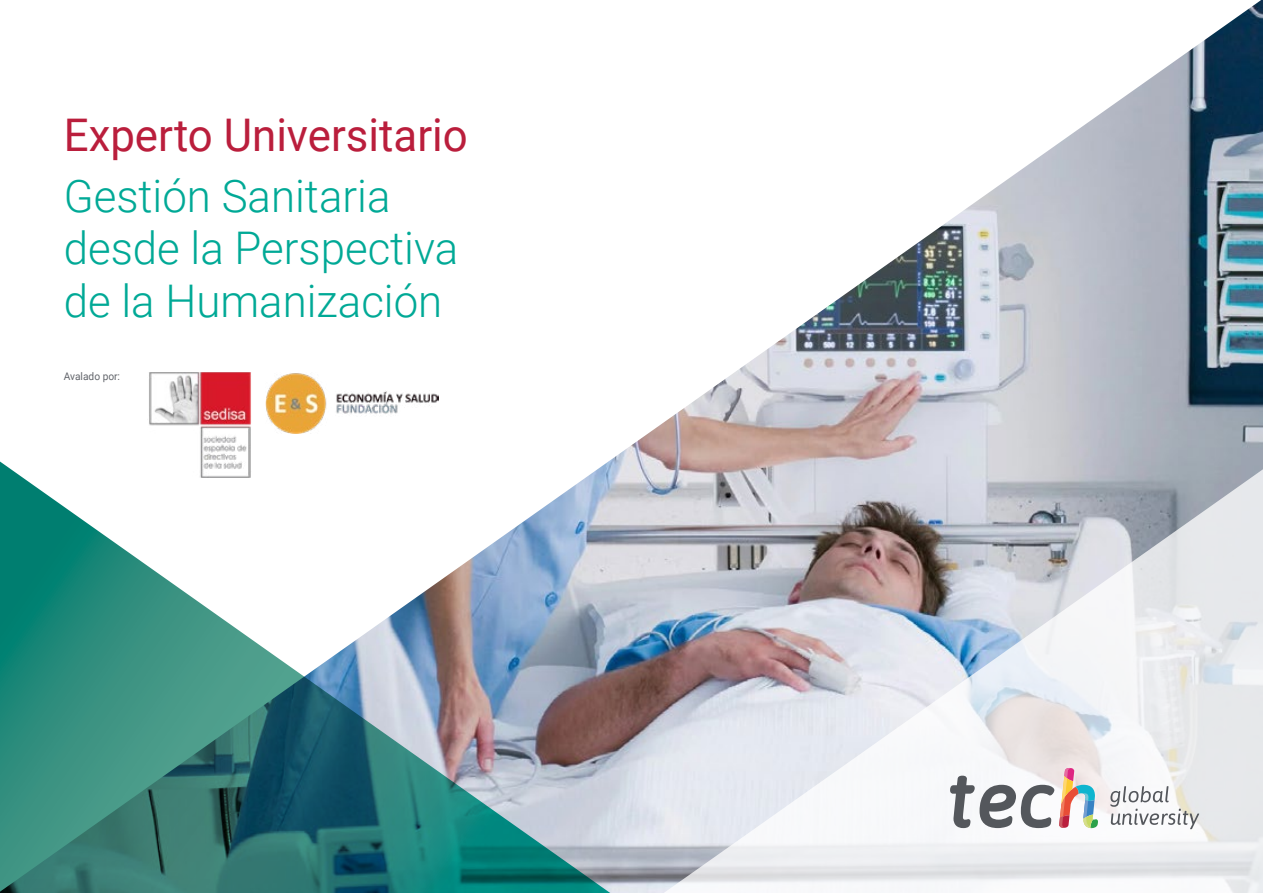
<style>
.page{position:relative;width:1263px;height:893px;background:#fff}
.page>*{position:absolute;margin:0;border:0;box-sizing:border-box;transform-origin:0 0}
.t1{font:300 45px/52.5px "Roboto";color:#00a996}
.t2{font:45px "Roboto";color:#ba1e3c}
.t3{font:10.5px "Roboto";color:#61646a}
</style>
<div class="page">
<img style="left:265px;top:0;width:998px;height:454px">
<svg style="left:0;top:446px;width:640px;height:447px"></svg>
<svg style="left:634px;top:454px;width:629px;height:439px"></svg>
<img style="left:148px;top:372px;width:103px;height:106px">
<img style="left:266px;top:372px;width:172px;height:61px">
<svg style="left:1110px;top:786px;width:89px;height:43px"></svg>
<svg style="left:950px;top:768px;width:148px;height:60px"></svg>
<p class="t2" style="left:64px;top:103px;width:405px">Experto Universitario</p>
<p class="t1" style="left:64px;top:168px;width:396px">Gestión Sanitaria desde la Perspectiva de la Humanización</p>
<p class="t3" style="left:64px;top:369px;width:58px">Avalado por:</p>
</div>
